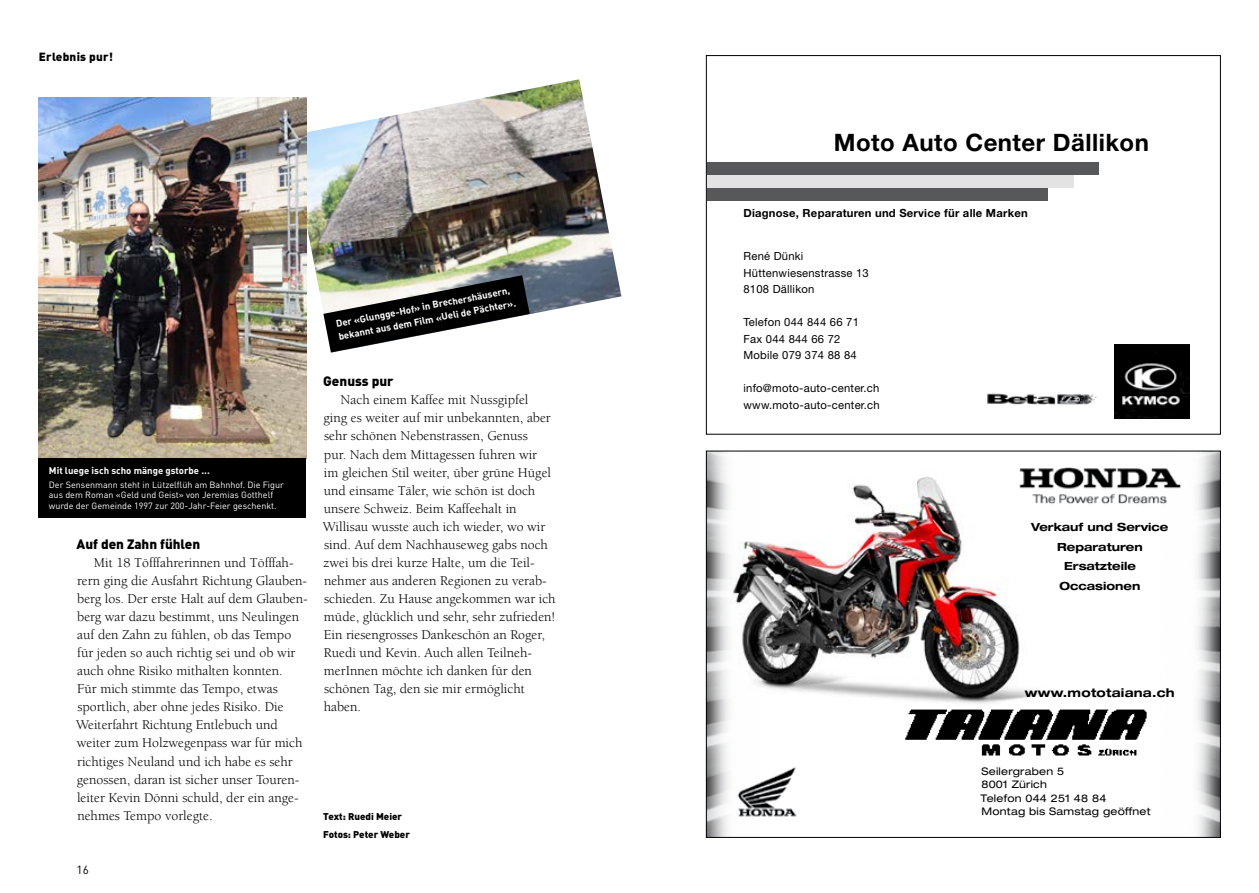
<style>
.page{position:relative;width:1259px;height:893px;background:#fff}
.page>*{position:absolute;margin:0;border:0;box-sizing:border-box;transform-origin:0 0}
.t1{font:700 24px "Helvetica Neue LT Std";letter-spacing:.02em;color:#000}
.t2{font:13.8px/18px "Berkeley";color:#000}
.t3{font:900 13.5px "DIN";color:#000}
.t4{font:700 expanded 12px "Helvetica Neue LT Std";letter-spacing:.02em;color:#000}
.t5{font:11.7px "DIN Black Alternate";letter-spacing:.02em;color:#000}
.t6{font:11.7px "DIN";color:#000}
.t7{font:11.25px/16.5px "Helvetica Neue LT Std";letter-spacing:.02em;color:#000}
.t8{font:700 expanded 11.25px/19.5px "Helvetica Neue LT Std";color:#000;text-align:center}
.t9{font:700 11.25px "Helvetica Neue LT Std";letter-spacing:.02em;color:#000}
.t10{font:expanded 10.5px/13.5px "Helvetica Neue LT Std";letter-spacing:.02em;color:#000}
.t11{font:900 9.75px/18px "DIN";color:#000}
.t12{font:9.6px/13.5px "DIN Bold Alternate";color:#fff}
.t13{font:9px/10.5px "DIN";color:#fff}
</style>
<div class="page">
<div style="left:707px;top:162px;width:392px;height:13px;background:#57585a"></div>
<div style="left:707px;top:175px;width:366px;height:13px;background:#e3e3e4"></div>
<div style="left:707px;top:188px;width:340px;height:12px;background:#57585a"></div>
<img style="left:1114px;top:345px;width:75px;height:74px">
<img style="left:987px;top:393px;width:110px;height:12px">
<img style="left:708px;top:453px;width:510px;height:383px">
<img style="left:903px;top:704px;width:246px;height:56px">
<img style="left:705px;top:469px;width:354px;height:239px">
<img style="left:306px;top:79px;width:315px;height:274px">
<svg style="left:323px;top:275px;width:207px;height:78px"></svg>
<img style="left:38px;top:97px;width:268px;height:361px">
<div style="left:38px;top:458px;width:268px;height:60px;background:#000"></div>
<p class="t5" style="left:39px;top:49px;width:76px">Erlebnis pur!</p>
<p class="t12" style="left:49px;top:463px;width:162px">Mit luege isch scho mänge gstorbe ...</p>
<p class="t13" style="left:49px;top:479px;width:236px">Der Sensenmann steht in Lützelflüh am Bahnhof. Die Figur aus dem Roman «Geld und Geist» von Jeremias Gotthelf wurde der Gemeinde 1997 zur 200-Jahr-Feier geschenkt.</p>
<p class="t3" style="left:77px;top:535px;width:125px">Auf den Zahn fühlen</p>
<p class="t2" style="left:76px;top:554px;width:233px;text-indent:18px">Mit 18 Töfffahrerinnen und Töfffah&shy;rern ging die Ausfahrt Richtung Glauben&shy;berg los. Der erste Halt auf dem Glauben&shy;berg war dazu bestimmt, uns Neulingen auf den Zahn zu fühlen, ob das Tempo für jeden so auch richtig sei und ob wir auch ohne Risiko mithalten konnten.<br>Für mich stimmte das Tempo, etwas sportlich, aber ohne jedes Risiko. Die Weiterfahrt Richtung Entlebuch und weiter zum Holzwegenpass war für mich richtiges Neuland und ich habe es sehr genossen, daran ist sicher unser Touren&shy;leiter Kevin Dönni schuld, der ein ange&shy;nehmes Tempo vorlegte.</p>
<p class="t6" style="left:77px;top:862px;width:14px">16</p>
<p class="t12" style="left:335px;top:317px;width:182px;rotate:-11deg">Der «Glungge-Hof» in Brechershäusern, bekannt aus dem Film «Ueli de Pächter».</p>
<p class="t3" style="left:323px;top:372px;width:72px">Genuss pur</p>
<p class="t2" style="left:323px;top:391px;width:234px;text-indent:18px">Nach einem Kaffee mit Nussgipfel ging es weiter auf mir unbekannten, aber sehr schönen Nebenstrassen, Genuss<br>pur. Nach dem Mittagessen fuhren wir<br>im gleichen Stil weiter, über grüne Hügel und einsame Täler, wie schön ist doch unsere Schweiz. Beim Kaffeehalt in Willisau wusste auch ich wieder, wo wir sind. Auf dem Nachhauseweg gabs noch zwei bis drei kurze Halte, um die Teil&shy;nehmer aus anderen Regionen zu verab&shy;schieden. Zu Hause angekommen war ich müde, glücklich und sehr, sehr zufrieden!<br>Ein riesengrosses Dankeschön an Roger, Ruedi und Kevin. Auch allen Teilneh&shy;merInnen möchte ich danken für den schönen Tag, den sie mir ermöglicht haben. ❮</p>
<p class="t11" style="left:323px;top:807px;width:88px">Text: Ruedi Meier<br>Fotos: Peter Weber</p>
<h1 class="t1" style="left:834px;top:128px;width:317px">Moto Auto Center Dällikon</h1>
<p class="t9" style="left:743px;top:206px;width:286px">Diagnose, Reparaturen und Service für alle Marken</p>
<p class="t7" style="left:743px;top:248px;width:127px">René Dünki<br>Hüttenwiesenstrasse 13<br>8108 Dällikon</p>
<p class="t7" style="left:743px;top:314px;width:117px">Telefon 044 844 66 71<br>Fax 044 844 66 72<br>Mobile 079 374 88 84</p>
<p class="t7" style="left:743px;top:380px;width:138px">info@moto-auto-center.ch www.moto-auto-center.ch</p>
<p class="t8" style="left:1031px;top:517px;width:139px">Verkauf und Service<br>Reparaturen<br>Ersatzteile<br>Occasionen</p>
<p class="t4" style="left:1025px;top:685px;width:151px">www.mototaiana.ch</p>
<p class="t10" style="left:980px;top:764px;width:172px">Seilergraben 5<br>8001 Zürich<br>Telefon 044 251 48 84<br>Montag bis Samstag geöffnet</p>
</div>
